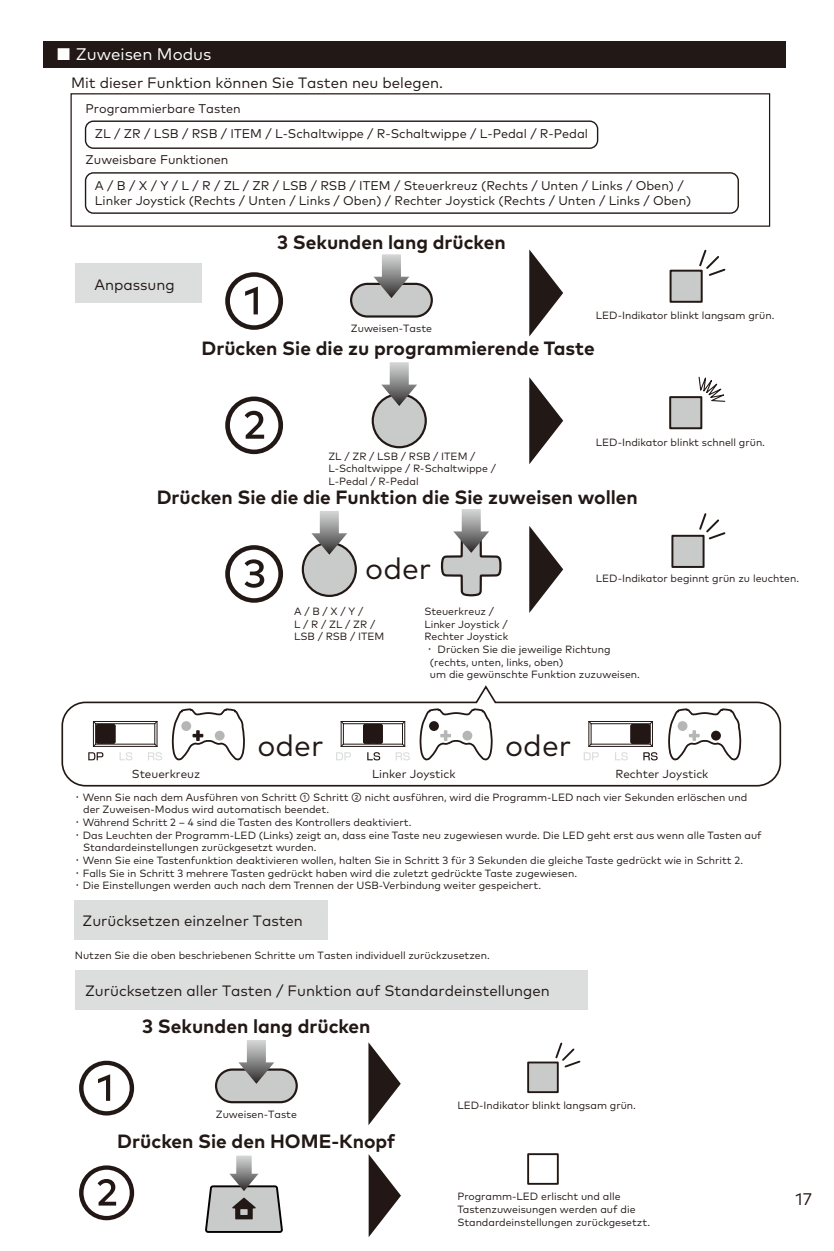
<style>
.page{position:relative;width:834px;height:1251px;background:#fff}
.page>*{position:absolute;margin:0;border:0;box-sizing:border-box;transform-origin:0 0}
.t1{font:65.1px/124.2px "Mark OT";color:#221815}
.t2{font:62.1px "Mark OT";color:#221714}
.t3{font:62.1px "Mark OT";color:#221815}
.t4{font:30px "Mark OT";color:#221815}
.t5{font:700 19.2px "Mark OT";color:#221815}
.t6{font:16.8px "Mark OT";color:#fff}
.t7{font:16.8px "Mark OT";color:#221815}
.t8{font:15px "Mark OT";color:#221815}
.t9{font:12.6px/15px "Mark OT";color:#221815}
.t10{font:11.7px "Mark OT";color:#221815}
.t11{font:10.5px/12.6px "Mark OT";color:#221815}
.s1{font-family:"SST Jp Pro"}
</style>
<div class="page">
<div style="left:669px;top:396px;width:33px;height:33px;background:#c9caca;border:2px solid #221815"></div>
<svg style="left:697px;top:376px;width:29px;height:26px"></svg>
<svg style="left:529px;top:377px;width:34px;height:87px"></svg>
<svg style="left:529px;top:526px;width:34px;height:87px"></svg>
<div style="left:372px;top:394px;width:53px;height:53px;background:#c9caca;border-radius:50%"></div>
<div style="left:371px;top:393px;width:56px;height:55px;border:2px solid #221815;border-radius:50%"></div>
<div style="left:303px;top:542px;width:53px;height:53px;background:#c9caca;border-radius:50%"></div>
<div style="left:302px;top:541px;width:55px;height:56px;border:2px solid #221815;border-radius:50%"></div>
<div style="left:75px;top:263px;width:126px;height:40px;background:#dcdddd"></div>
<div style="left:44px;top:41px;width:742px;height:27px;background:#221815"></div>
<svg style="left:529px;top:249px;width:34px;height:87px"></svg>
<div style="left:669px;top:269px;width:33px;height:34px;background:#c9caca;border:2px solid #221815"></div>
<svg style="left:697px;top:249px;width:29px;height:28px"></svg>
<div style="left:671px;top:534px;width:33px;height:34px;background:#c9caca;border:2px solid #221815"></div>
<svg style="left:697px;top:513px;width:29px;height:28px"></svg>
<svg style="left:381px;top:362px;width:36px;height:44px"></svg>
<svg style="left:311px;top:511px;width:36px;height:43px"></svg>
<svg style="left:440px;top:509px;width:62px;height:87px"></svg>
<div style="left:85px;top:120px;width:513px;height:29px;border:1px solid #221815;border-radius:8px"></div>
<div style="left:70px;top:93px;width:700px;height:134px;border:1px solid #221714"></div>
<div style="left:85px;top:172px;width:653px;height:42px;border:1px solid #221815;border-radius:8px"></div>
<svg style="left:61px;top:685px;width:720px;height:102px"></svg>
<hr style="left:93px;top:720px;width:64px;height:1px;background:#221714">
<hr style="left:93px;top:745px;width:64px;height:1px;background:#221714">
<hr style="left:96px;top:743px;width:59px;height:1px;background:#221714">
<hr style="left:96px;top:723px;width:59px;height:1px;background:#221714">
<svg style="left:88px;top:720px;width:44px;height:40px"></svg>
<svg style="left:148px;top:720px;width:14px;height:40px"></svg>
<svg style="left:172px;top:707px;width:74px;height:56px"></svg>
<div style="left:181px;top:721px;width:10px;height:9px;background:#b6b6b6;border-radius:50%"></div>
<div style="left:215px;top:730px;width:9px;height:10px;background:#b6b6b6;border-radius:50%"></div>
<hr style="left:341px;top:720px;width:63px;height:1px;background:#221714">
<hr style="left:341px;top:745px;width:63px;height:1px;background:#221714">
<hr style="left:343px;top:743px;width:59px;height:1px;background:#221714">
<hr style="left:343px;top:723px;width:59px;height:1px;background:#221714">
<svg style="left:362px;top:723px;width:21px;height:21px"></svg>
<svg style="left:336px;top:720px;width:15px;height:40px"></svg>
<svg style="left:367px;top:752px;width:13px;height:8px"></svg>
<svg style="left:395px;top:720px;width:15px;height:40px"></svg>
<svg style="left:420px;top:707px;width:73px;height:56px"></svg>
<div style="left:429px;top:721px;width:10px;height:9px;background:#221714;border-radius:50%"></div>
<div style="left:462px;top:730px;width:10px;height:10px;background:#b6b6b6;border-radius:50%"></div>
<hr style="left:588px;top:720px;width:64px;height:1px;background:#221714">
<hr style="left:588px;top:745px;width:64px;height:1px;background:#221714">
<hr style="left:591px;top:743px;width:59px;height:1px;background:#221714">
<hr style="left:591px;top:723px;width:59px;height:1px;background:#221714">
<svg style="left:583px;top:720px;width:15px;height:40px"></svg>
<svg style="left:615px;top:720px;width:42px;height:40px"></svg>
<svg style="left:668px;top:707px;width:74px;height:56px"></svg>
<div style="left:677px;top:721px;width:10px;height:9px;background:#b6b6b6;border-radius:50%"></div>
<div style="left:711px;top:730px;width:9px;height:10px;background:#221714;border-radius:50%"></div>
<div style="left:75px;top:899px;width:253px;height:40px;background:#dcdddd"></div>
<svg style="left:368px;top:1154px;width:33px;height:82px"></svg>
<div style="left:527px;top:1152px;width:31px;height:32px;background:#fff;border:2px solid #221714"></div>
<div style="left:75px;top:969px;width:512px;height:40px;background:#dcdddd"></div>
<svg style="left:368px;top:1042px;width:32px;height:82px"></svg>
<div style="left:527px;top:1061px;width:31px;height:31px;background:#c9caca;border:2px solid #221815"></div>
<svg style="left:554px;top:1042px;width:27px;height:26px"></svg>
<svg style="left:205px;top:1155px;width:78px;height:78px"></svg>
<div style="left:351px;top:284px;width:80px;height:32px;background:#c9caca;border-radius:16px"></div>
<div style="left:350px;top:283px;width:83px;height:34px;border:2px solid #221815;border-radius:16px"></div>
<svg style="left:373px;top:254px;width:36px;height:44px"></svg>
<div style="left:216px;top:1069px;width:81px;height:32px;background:#c9caca;border-radius:16px"></div>
<div style="left:215px;top:1068px;width:83px;height:34px;border:2px solid #221815;border-radius:16px"></div>
<svg style="left:238px;top:1040px;width:36px;height:43px"></svg>
<h3 class="t6" style="left:56px;top:44px;width:157px">■ Zuweisen Modus</h3>
<h3 class="t8" style="left:71px;top:73px;width:373px">Mit dieser Funktion können Sie Tasten neu belegen.</h3>
<p class="t9" style="left:85px;top:100px;width:157px">Programmierbare Tasten</p>
<p class="t9" style="left:86px;top:152px;width:144px">Zuweisbare Funktionen</p>
<p class="t9" style="left:95px;top:126px;width:494px">ZL / ZR / LSB / RSB / ITEM / L-Schaltwippe / R-Schaltwippe / L-Pedal / R-Pedal</p>
<p class="t9" style="left:95px;top:177px;width:597px">A / B / X / Y / L / R / ZL / ZR / LSB / RSB / ITEM / Steuerkreuz (Rechts / Unten / Links / Oben) /<br>Linker Joystick (Rechts / Unten / Links / Oben) / Rechter Joystick (Rechts / Unten / Links / Oben)</p>
<h3 class="t8" style="left:94px;top:275px;width:82px">Anpassung</h3>
<h3 class="t5" style="left:277px;top:230px;width:230px">3 Sekunden lang drücken</h3>
<h1 class="t1" style="left:221px;top:238px;width:68px">①<br>②</h1>
<p class="t11" style="left:595px;top:309px;width:180px">LED-Indikator blinkt langsam grün.</p>
<p class="t11" style="left:351px;top:322px;width:83px">Zuweisen-Taste</p>
<h3 class="t5" style="left:201px;top:335px;width:395px">Drücken Sie die zu programmierende Taste</h3>
<p class="t11" style="left:595px;top:435px;width:171px">LED-Indikator blinkt schnell grün.</p>
<p class="t11" style="left:328px;top:449px;width:169px">ZL / ZR / LSB / RSB / ITEM /<br>L-Schaltwippe / R-Schaltwippe /<br>L-Pedal / R-Pedal</p>
<h3 class="t5" style="left:157px;top:484px;width:482px">Drücken Sie die die Funktion die Sie zuweisen wollen</h3>
<h1 class="t1" style="left:221px;top:511px;width:68px">③</h1>
<h3 class="t4" style="left:365px;top:549px;width:67px">oder</h3>
<p class="t11" style="left:595px;top:571px;width:205px">LED-Indikator beginnt grün zu leuchten.</p>
<p class="t11" style="left:294px;top:604px;width:92px">A / B / X / Y /<br>L / R / ZL / ZR /<br>LSB / RSB / ITEM</p>
<p class="t11" style="left:424px;top:604px;width:71px">Steuerkreuz /</p>
<p class="t11" style="left:424px;top:617px;width:85px">Linker Joystick /</p>
<p class="t11" style="left:424px;top:630px;width:85px">Rechter Joystick</p>
<p class="t11" style="left:424px;top:642px;width:188px"><span class="s1">・</span> Drücken Sie die jeweilige Richtung</p>
<p class="t11" style="left:430px;top:655px;width:135px">(rechts, unten, links, oben)</p>
<p class="t11" style="left:430px;top:667px;width:211px">um die gewünschte Funktion zuzuweisen.</p>
<h3 class="t4" style="left:257px;top:727px;width:67px">oder</h3>
<h3 class="t4" style="left:505px;top:727px;width:67px">oder</h3>
<p class="t10" style="left:132px;top:766px;width:70px">Steuerkreuz</p>
<p class="t10" style="left:372px;top:766px;width:85px">Linker Joystick</p>
<p class="t10" style="left:615px;top:766px;width:94px">Rechter Joystick</p>
<p class="t11" style="left:72px;top:790px;width:676px"><span class="s1">・</span> Wenn Sie nach dem Ausführen von Schritt ① Schritt ② nicht ausführen, wird die Programm-LED nach vier Sekunden erlöschen und</p>
<p class="t11" style="left:83px;top:803px;width:247px">der Zuweisen-Modus wird automatisch beendet.</p>
<p class="t11" style="left:72px;top:815px;width:341px"><span class="s1">・</span> Während Schritt 2 ‒ 4 sind die Tasten des Kontrollers deaktiviert.</p>
<p class="t11" style="left:72px;top:828px;width:691px"><span class="s1">・</span> Das Leuchten der Programm-LED (Links) zeigt an, dass eine Taste neu zugewiesen wurde. Die LED geht erst aus wenn alle Tasten auf</p>
<p class="t11" style="left:83px;top:841px;width:235px">Standardeinstellungen zurückgesetzt wurden.</p>
<p class="t11" style="left:72px;top:853px;width:672px"><span class="s1">・</span> Wenn Sie eine Tastenfunktion deaktivieren wollen, halten Sie in Schritt 3 für 3 Sekunden die gleiche Taste gedrückt wie in Schritt 2.</p>
<p class="t11" style="left:72px;top:866px;width:506px"><span class="s1">・</span> Falls Sie in Schritt 3 mehrere Tasten gedrückt haben wird die zuletzt gedrückte Taste zugewiesen.</p>
<p class="t11" style="left:72px;top:878px;width:470px"><span class="s1">・</span> Die Einstellungen werden auch nach dem Trennen der USB-Verbindung weiter gespeichert.</p>
<h3 class="t8" style="left:82px;top:911px;width:222px">Zurücksetzen einzelner Tasten</h3>
<p class="t11" style="left:75px;top:948px;width:416px">Nutzen Sie die oben beschriebenen Schritte um Tasten individuell zurückzusetzen.</p>
<h3 class="t8" style="left:85px;top:981px;width:466px">Zurücksetzen aller Tasten / Funktion auf Standardeinstellungen</h3>
<h3 class="t5" style="left:142px;top:1013px;width:230px">3 Sekunden lang drücken</h3>
<h2 class="t3" style="left:75px;top:1049px;width:65px">①</h2>
<p class="t11" style="left:216px;top:1107px;width:83px">Zuweisen-Taste</p>
<h3 class="t5" style="left:117px;top:1128px;width:279px">Drücken Sie den HOME-Knopf</h3>
<h2 class="t2" style="left:75px;top:1154px;width:65px">②</h2>
<p class="t11" style="left:457px;top:1098px;width:180px">LED-Indikator blinkt langsam grün.</p>
<p class="t11" style="left:457px;top:1189px;width:194px">Programm-LED erlischt und alle<br>Tastenzuweisungen werden auf die<br>Standardeinstellungen zurückgesetzt.</p>
<h3 class="t7" style="left:795px;top:1188px;width:18px">17</h3>
</div>
